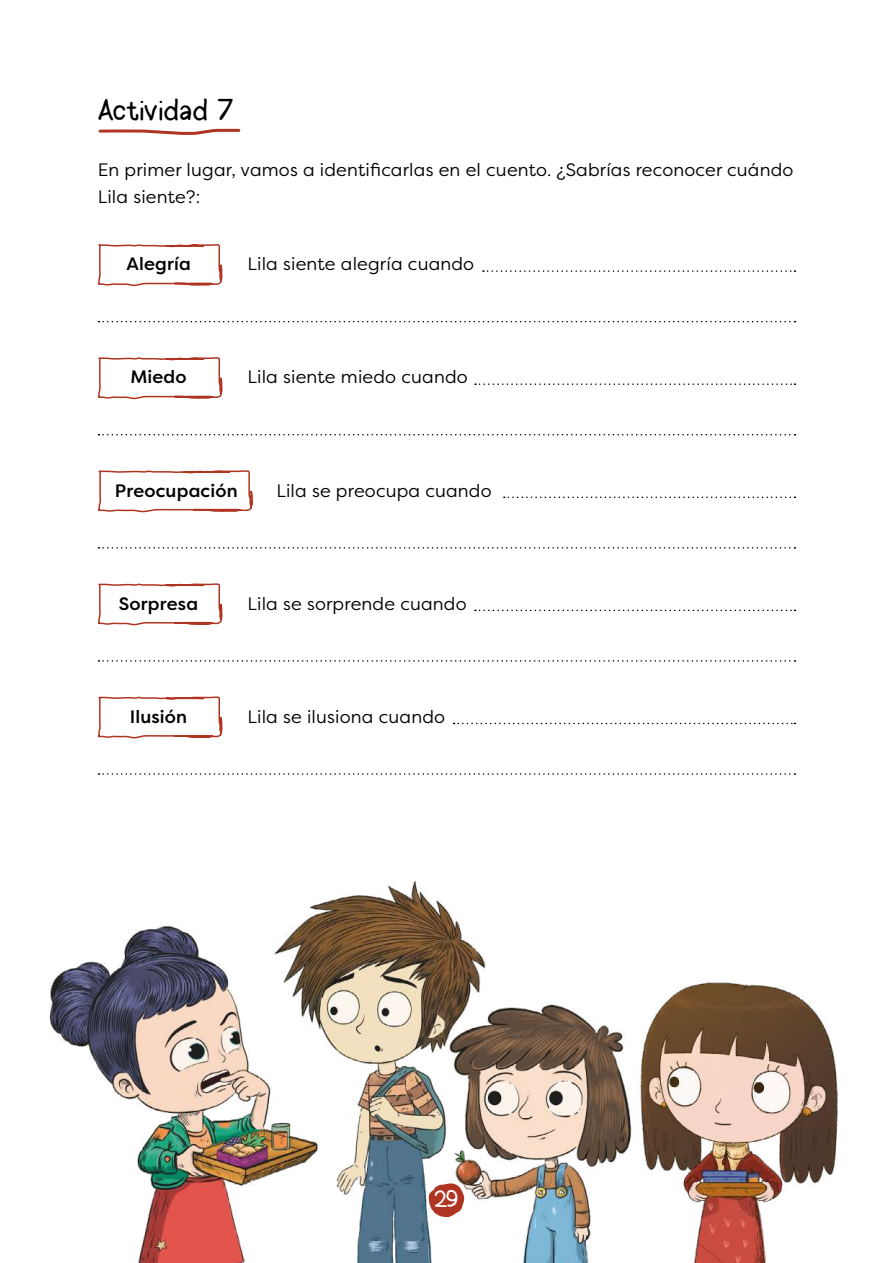
<style>
.page{position:relative;width:893px;height:1263px;background:#fff}
.page>*{position:absolute;margin:0;border:0;box-sizing:border-box;transform-origin:0 0}
.t1{font:30px "Halogen";color:#000}
.t2{font:24px "Halogen";color:#fff}
.t3{font:18px/27px "Filson Pro";letter-spacing:.01em;color:#000}
.t4{font:500 18px "Filson Pro";letter-spacing:.01em;color:#000}
</style>
<div class="page">
<svg style="left:98px;top:128px;width:143px;height:7px"></svg>
<svg style="left:98px;top:244px;width:125px;height:43px"></svg>
<svg style="left:97px;top:357px;width:126px;height:43px"></svg>
<svg style="left:97px;top:583px;width:126px;height:43px"></svg>
<svg style="left:97px;top:696px;width:126px;height:43px"></svg>
<svg style="left:483px;top:270px;width:312px;height:2px"></svg>
<svg style="left:475px;top:383px;width:320px;height:2px"></svg>
<svg style="left:475px;top:610px;width:320px;height:1px"></svg>
<svg style="left:454px;top:723px;width:341px;height:1px"></svg>
<svg style="left:99px;top:321px;width:696px;height:1px"></svg>
<svg style="left:99px;top:434px;width:696px;height:1px"></svg>
<svg style="left:99px;top:660px;width:696px;height:2px"></svg>
<svg style="left:99px;top:773px;width:696px;height:2px"></svg>
<svg style="left:97px;top:470px;width:698px;height:79px"></svg>
<img style="left:49px;top:881px;width:789px;height:382px">
<svg style="left:429px;top:1183px;width:35px;height:34px"></svg>
<h1 class="t1" style="left:98px;top:92px;width:138px">Actividad 7</h1>
<p class="t3" style="left:98px;top:156px;width:697px">En primer lugar, vamos a identificarlas en el cuento. ¿Sabrías reconocer cuándo<br>Lila siente?:</p>
<p class="t4" style="left:126px;top:252px;width:66px">Alegría</p>
<p class="t4" style="left:130px;top:365px;width:58px">Miedo</p>
<p class="t3" style="left:247px;top:250px;width:228px">Lila siente alegría cuando</p>
<p class="t3" style="left:247px;top:363px;width:222px">Lila siente miedo cuando</p>
<p class="t4" style="left:115px;top:478px;width:124px">Preocupación</p>
<p class="t3" style="left:276px;top:476px;width:217px">Lila se preocupa cuando</p>
<p class="t4" style="left:119px;top:591px;width:81px">Sorpresa</p>
<p class="t4" style="left:130px;top:704px;width:59px">Ilusión</p>
<p class="t3" style="left:247px;top:589px;width:221px">Lila se sorprende cuando</p>
<p class="t3" style="left:247px;top:702px;width:199px">Lila se ilusiona cuando</p>
<h2 class="t2" style="left:434px;top:1184px;width:27px">29</h2>
</div>
